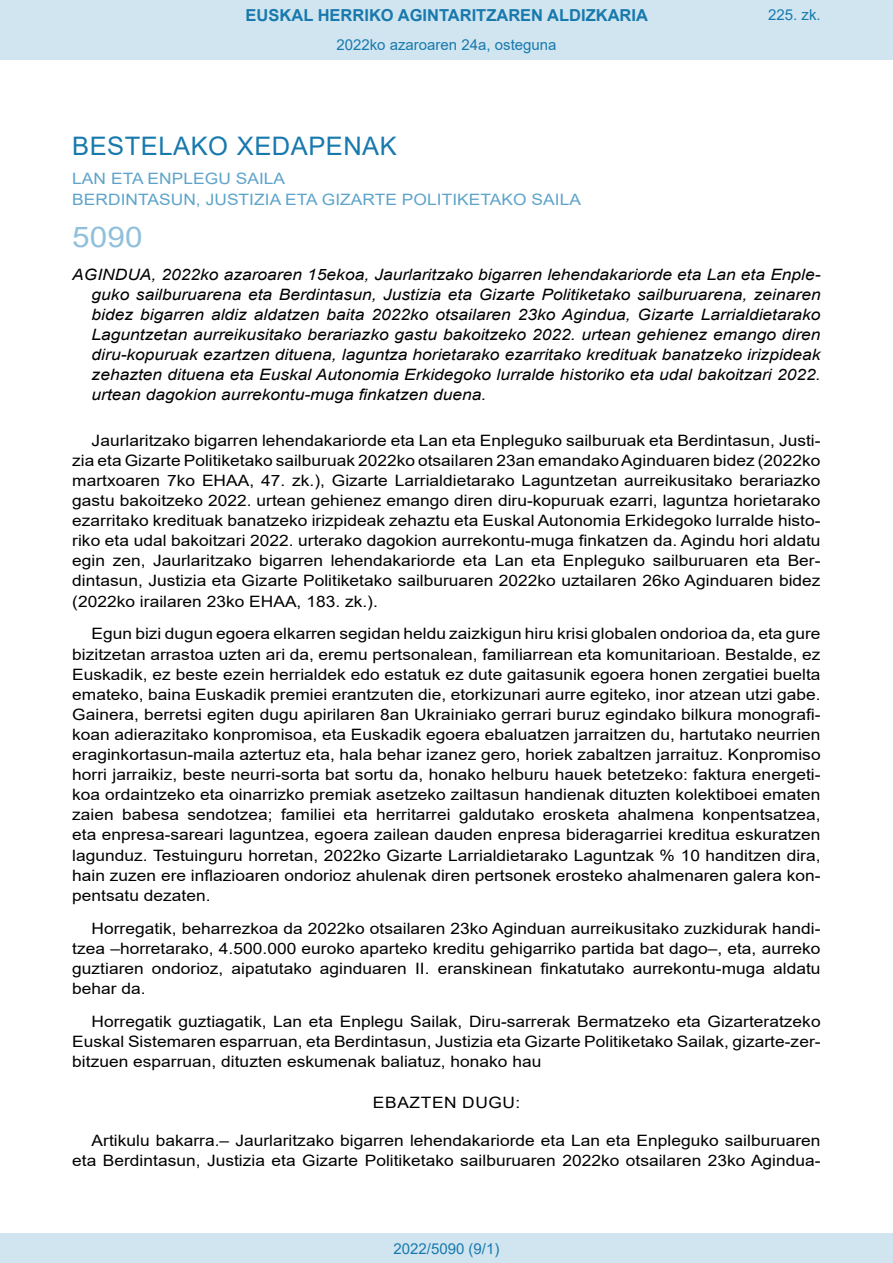
<style>
.page{position:relative;width:893px;height:1263px;background:#fff}
.page>*{position:absolute;margin:0;border:0;box-sizing:border-box;transform-origin:0 0}
.BOPVOrden{font:28.5px "Arial";color:#90c0db;scale:1.11 1}
.BOPVSeccion{font:25.5px "Arial";letter-spacing:.02em;color:#1879ad}
.t1{font:700 16.5px "Arial";color:#1879ad}
.BOPVDetalle{font:15.6px/20.1px "Arial";color:#000;text-align:justify;scale:1.11 1}
.BOPVTitulo{font:italic 15.6px/20.1px "Arial";color:#000;text-align:justify;scale:1.11 1}
.BOPVOrganismo{font:15.6px "Arial";letter-spacing:.005em;color:#5ea4ca;scale:1.11 1}
.BOPVClave{font:15.6px "Arial";letter-spacing:.035em;color:#000;scale:1.11 1}
.Paginacion_Centro{font:15px "Arial";color:#1879ad}
</style>
<div class="page">
<div style="left:0;top:0;width:893px;height:60px;background:#d0e5f0"></div>
<div style="left:0;top:1233px;width:893px;height:30px;background:#d0e5f0"></div>
<p class="t1" style="left:246px;top:3px;width:404px">EUSKAL HERRIKO AGINTARITZAREN ALDIZKARIA</p>
<p class="Paginacion_Centro" style="left:336px;top:35px;width:222px">2022ko azaroaren 24a, osteguna</p>
<p class="Paginacion_Centro" style="left:768px;top:5px;width:54px">225. zk.</p>
<p class="BOPVSeccion" style="left:72px;top:128px;width:326px">BESTELAKO XEDAPENAK</p>
<p class="BOPVOrganismo" style="left:72px;top:168px;width:193px">LAN ETA ENPLEGU SAILA</p>
<p class="BOPVOrganismo" style="left:72px;top:188px;width:460px">BERDINTASUN, JUSTIZIA ETA GIZARTE POLITIKETAKO SAILA</p>
<p class="BOPVOrden" style="left:72px;top:217px;width:65px">5090</p>
<p class="BOPVTitulo" style="left:92px;top:264px;width:658px;text-indent:-19px">AGINDUA, 2022ko azaroaren 15ekoa, Jaurlaritzako bigarren lehendakariorde eta Lan eta Enple&shy;guko sailburuarena eta Berdintasun, Justizia eta Gizarte Politiketako sailburuarena, zeinaren bidez bigarren aldiz aldatzen baita 2022ko otsailaren 23ko Agindua, Gizarte Larrialdietarako Laguntzetan aurreikusitako berariazko gastu bakoitzeko 2022. urtean gehienez emango diren diru-kopuruak ezartzen dituena, laguntza horietarako ezarritako kredituak banatzeko irizpideak zehazten dituena eta Euskal Autonomia Erkidegoko lurralde historiko eta udal bakoitzari 2022. urtean dagokion aurrekontu-muga finkatzen duena.</p>
<p class="BOPVDetalle" style="left:72px;top:430px;width:676px;text-indent:19px">Jaurlaritzako bigarren lehendakariorde eta Lan eta Enpleguko sailburuak eta Berdintasun, Justi&shy;zia eta Gizarte Politiketako sailburuak 2022ko otsailaren 23an emandako Aginduaren bidez (2022ko martxoaren 7ko EHAA, 47. zk.), Gizarte Larrialdietarako Laguntzetan aurreikusitako berariazko gastu bakoitzeko 2022. urtean gehienez emango diren diru-kopuruak ezarri, laguntza horietarako ezarritako kredituak banatzeko irizpideak zehaztu eta Euskal Autonomia Erkidegoko lurralde histo&shy;riko eta udal bakoitzari 2022. urterako dagokion aurrekontu-muga finkatzen da. Agindu hori aldatu egin zen, Jaurlaritzako bigarren lehendakariorde eta Lan eta Enpleguko sailburuaren eta Ber&shy;dintasun, Justizia eta Gizarte Politiketako sailburuaren 2022ko uztailaren 26ko Aginduaren bidez (2022ko irailaren 23ko EHAA, 183. zk.).</p>
<p class="BOPVDetalle" style="left:72px;top:624px;width:676px;text-indent:19px">Egun bizi dugun egoera elkarren segidan heldu zaizkigun hiru krisi globalen ondorioa da, eta gure bizitzetan arrastoa uzten ari da, eremu pertsonalean, familiarrean eta komunitarioan. Bestalde, ez Euskadik, ez beste ezein herrialdek edo estatuk ez dute gaitasunik egoera honen zergatiei buelta emateko, baina Euskadik premiei erantzuten die, etorkizunari aurre egiteko, inor atzean utzi gabe.<br>Gainera, berretsi egiten dugu apirilaren 8an Ukrainiako gerrari buruz egindako bilkura monografi&shy;koan adierazitako konpromisoa, eta Euskadik egoera ebaluatzen jarraitzen du, hartutako neurrien eraginkortasun-maila aztertuz eta, hala behar izanez gero, horiek zabaltzen jarraituz. Konpromiso horri jarraikiz, beste neurri-sorta bat sortu da, honako helburu hauek betetzeko: faktura energeti&shy;koa ordaintzeko eta oinarrizko premiak asetzeko zailtasun handienak dituzten kolektiboei ematen zaien babesa sendotzea; familiei eta herritarrei galdutako erosketa ahalmena konpentsatzea, eta enpresa-sareari laguntzea, egoera zailean dauden enpresa bideragarriei kreditua eskuratzen lagunduz. Testuinguru horretan, 2022ko Gizarte Larrialdietarako Laguntzak % 10 handitzen dira, hain zuzen ere inflazioaren ondorioz ahulenak diren pertsonek erosteko ahalmenaren galera kon&shy;pentsatu dezaten.</p>
<p class="BOPVDetalle" style="left:72px;top:918px;width:676px;text-indent:19px">Horregatik, beharrezkoa da 2022ko otsailaren 23ko Aginduan aurreikusitako zuzkidurak handi&shy;tzea –horretarako, 4.500.000 euroko aparteko kreditu gehigarriko partida bat dago–, eta, aurreko guztiaren ondorioz, aipatutako aginduaren II. eranskinean finkatutako aurrekontu-muga aldatu behar da.</p>
<p class="BOPVDetalle" style="left:72px;top:1011px;width:676px;text-indent:19px">Horregatik guztiagatik, Lan eta Enplegu Sailak, Diru-sarrerak Bermatzeko eta Gizarteratzeko Euskal Sistemaren esparruan, eta Berdintasun, Justizia eta Gizarte Politiketako Sailak, gizarte-zer&shy;bitzuen esparruan, dituzten eskumenak baliatuz, honako hau</p>
<p class="BOPVClave" style="left:373px;top:1092px;width:134px">EBAZTEN DUGU:</p>
<p class="BOPVDetalle" style="left:72px;top:1130px;width:676px;text-align:right">Artikulu bakarra.– Jaurlaritzako bigarren lehendakariorde eta Lan eta Enpleguko sailburuaren eta Berdintasun, Justizia eta Gizarte Politiketako sailburuaren 2022ko otsailaren 23ko Agindua-</p>
<p class="Paginacion_Centro" style="left:393px;top:1238px;width:107px">2022/5090 (9/1)</p>
</div>
